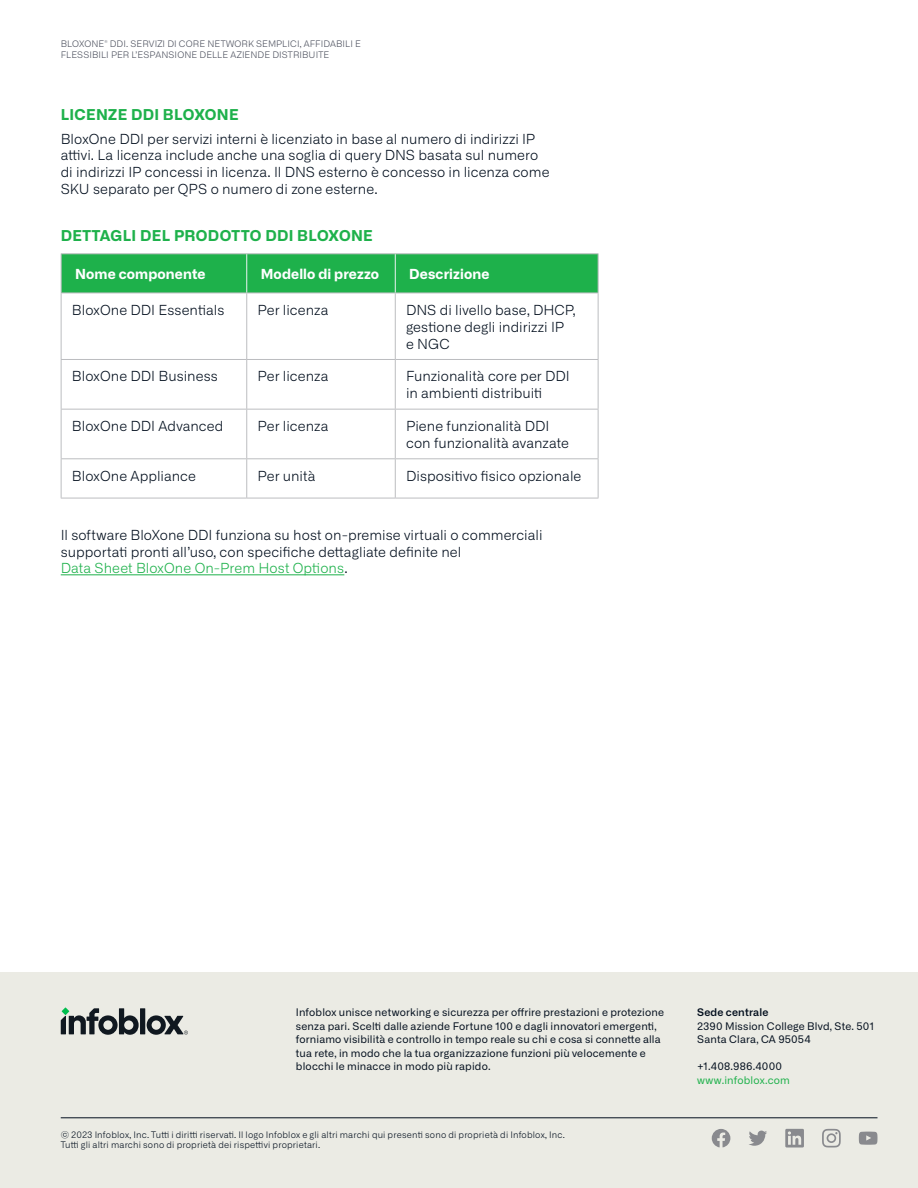
<style>
.page{position:relative;width:918px;height:1188px;background:#fff}
.page>*{position:absolute;margin:0;border:0;box-sizing:border-box;transform-origin:0 0}
.Heading_Level_1{font:700 15px "Alliance No.2";letter-spacing:.02em;color:#1eb14b}
.body_text{font:300 13.8px/16.8px "Alliance No.1";letter-spacing:.005em;color:#030f1e}
.Teable_-_text_-_left{font:300 13.8px/16.8px "Alliance No.1";letter-spacing:.005em;color:#030f1e}
.Table_Header{font:700 13.8px "Alliance No.1";letter-spacing:.01em;color:#fff}
.t1{font:10.5px/13.5px "Alliance No.1";letter-spacing:.015em;color:#030f1e}
.t2{font:10.5px "Alliance No.1";letter-spacing:.015em;color:#1eb14b}
.t3{font:600 10.5px "Alliance No.1";letter-spacing:.015em;color:#030f1e}
.t4{font:300 9px/9.8px "Alliance No.1";letter-spacing:.02em;color:#030f1e}
.t5{font:300 9px/10.5px "Alliance No.1";letter-spacing:.01em;color:#4d515e}
.s1{color:#1eb14b}
</style>
<div class="page">
<div style="left:0;top:972px;width:918px;height:216px;background:#ebebe4"></div>
<div style="left:140px;top:1008px;width:5px;height:26px;background:#101820"></div>
<svg style="left:147px;top:1015px;width:41px;height:20px"></svg>
<svg style="left:61px;top:1008px;width:78px;height:27px"></svg>
<svg style="left:822px;top:1129px;width:19px;height:18px"></svg>
<svg style="left:859px;top:1132px;width:19px;height:13px"></svg>
<svg style="left:749px;top:1131px;width:18px;height:15px"></svg>
<svg style="left:785px;top:1129px;width:19px;height:19px"></svg>
<svg style="left:712px;top:1129px;width:18px;height:18px"></svg>
<hr style="left:61px;top:1118px;width:817px;height:1px;background:#030f1e">
<hr style="left:61px;top:574px;width:283px;height:1px;background:#1eb14b">
<div style="left:62px;top:254px;width:536px;height:39px;background:#1eb14b"></div>
<hr style="left:61px;top:253px;width:186px;height:1px;background:#bcbdc0">
<hr style="left:61px;top:254px;width:1px;height:39px;background:#bcbdc0">
<hr style="left:247px;top:253px;width:148px;height:1px;background:#bcbdc0">
<hr style="left:395px;top:253px;width:203px;height:1px;background:#bcbdc0">
<hr style="left:598px;top:254px;width:1px;height:39px;background:#bcbdc0">
<hr style="left:61px;top:293px;width:186px;height:1px;background:#bcbdc0">
<hr style="left:61px;top:293px;width:1px;height:66px;background:#bcbdc0">
<hr style="left:247px;top:293px;width:148px;height:1px;background:#bcbdc0">
<hr style="left:246px;top:293px;width:1px;height:66px;background:#bcbdc0">
<hr style="left:395px;top:293px;width:203px;height:1px;background:#bcbdc0">
<hr style="left:395px;top:293px;width:1px;height:66px;background:#bcbdc0">
<hr style="left:598px;top:293px;width:1px;height:66px;background:#bcbdc0">
<hr style="left:61px;top:359px;width:186px;height:1px;background:#bcbdc0">
<hr style="left:61px;top:360px;width:1px;height:49px;background:#bcbdc0">
<hr style="left:247px;top:359px;width:148px;height:1px;background:#bcbdc0">
<hr style="left:246px;top:360px;width:1px;height:49px;background:#bcbdc0">
<hr style="left:395px;top:359px;width:203px;height:1px;background:#bcbdc0">
<hr style="left:395px;top:360px;width:1px;height:49px;background:#bcbdc0">
<hr style="left:598px;top:360px;width:1px;height:49px;background:#bcbdc0">
<hr style="left:61px;top:409px;width:186px;height:1px;background:#bcbdc0">
<hr style="left:61px;top:410px;width:1px;height:48px;background:#bcbdc0">
<hr style="left:247px;top:409px;width:148px;height:1px;background:#bcbdc0">
<hr style="left:246px;top:410px;width:1px;height:48px;background:#bcbdc0">
<hr style="left:395px;top:409px;width:203px;height:1px;background:#bcbdc0">
<hr style="left:395px;top:410px;width:1px;height:48px;background:#bcbdc0">
<hr style="left:598px;top:410px;width:1px;height:48px;background:#bcbdc0">
<hr style="left:61px;top:458px;width:186px;height:1px;background:#bcbdc0">
<hr style="left:61px;top:459px;width:1px;height:39px;background:#bcbdc0">
<hr style="left:247px;top:458px;width:148px;height:1px;background:#bcbdc0">
<hr style="left:246px;top:459px;width:1px;height:39px;background:#bcbdc0">
<hr style="left:395px;top:458px;width:203px;height:1px;background:#bcbdc0">
<hr style="left:395px;top:459px;width:1px;height:39px;background:#bcbdc0">
<hr style="left:598px;top:459px;width:1px;height:39px;background:#bcbdc0">
<hr style="left:61px;top:498px;width:186px;height:1px;background:#bcbdc0">
<hr style="left:247px;top:498px;width:148px;height:1px;background:#bcbdc0">
<hr style="left:395px;top:498px;width:203px;height:1px;background:#bcbdc0">
<hr style="left:246px;top:254px;width:1px;height:39px;background:#edf3f3">
<hr style="left:395px;top:254px;width:1px;height:39px;background:#edf3f3">
<p class="t5" style="left:61px;top:39px;width:302px">BLOXONE<sup>®</sup> DDI. SERVIZI DI CORE NETWORK SEMPLICI, AFFIDABILI E<br>FLESSIBILI PER L’ESPANSIONE DELLE AZIENDE DISTRIBUITE</p>
<p class="Heading_Level_1" style="left:61px;top:105px;width:179px">LICENZE DDI BLOXONE</p>
<p class="body_text" style="left:61px;top:130px;width:490px">BloxOne DDI per servizi interni è licenziato in base al numero di indirizzi IP attivi. La licenza include anche una soglia di query DNS basata sul numero di indirizzi IP concessi in licenza. Il DNS esterno è concesso in licenza come SKU separato per QPS o numero di zone esterne.</p>
<p class="Heading_Level_1" style="left:61px;top:225px;width:314px">DETTAGLI DEL PRODOTTO DDI BLOXONE</p>
<p class="Table_Header" style="left:75px;top:265px;width:132px">Nome componente</p>
<p class="Table_Header" style="left:261px;top:265px;width:120px">Modello di prezzo</p>
<p class="Table_Header" style="left:409px;top:265px;width:82px">Descrizione</p>
<p class="Teable_-_text_-_left" style="left:72px;top:302px;width:154px">BloxOne DDI Essentials</p>
<p class="Teable_-_text_-_left" style="left:258px;top:302px;width:73px">Per licenza</p>
<p class="Teable_-_text_-_left" style="left:406px;top:302px;width:171px">DNS di livello base, DHCP, gestione degli indirizzi IP<br>e NGC</p>
<p class="body_text" style="left:72px;top:368px;width:147px">BloxOne DDI Business</p>
<p class="Teable_-_text_-_left" style="left:258px;top:368px;width:73px">Per licenza</p>
<p class="Teable_-_text_-_left" style="left:406px;top:368px;width:165px">Funzionalità core per DDI in ambienti distribuiti</p>
<p class="body_text" style="left:72px;top:418px;width:153px">BloxOne DDI Advanced</p>
<p class="Teable_-_text_-_left" style="left:258px;top:418px;width:73px">Per licenza</p>
<p class="Teable_-_text_-_left" style="left:406px;top:418px;width:164px">Piene funzionalità DDI con funzionalità avanzate</p>
<p class="body_text" style="left:72px;top:467px;width:126px">BloxOne Appliance</p>
<p class="Teable_-_text_-_left" style="left:258px;top:467px;width:60px">Per unità</p>
<p class="Teable_-_text_-_left" style="left:406px;top:467px;width:177px">Dispositivo fisico opzionale</p>
<p class="body_text" style="left:61px;top:526px;width:483px">Il software BloXone DDI funziona su host on-premise virtuali o commerciali supportati pronti all’uso, con specifiche dettagliate definite nel<br><span class="s1">Data Sheet BloxOne On-Prem Host Options</span>.</p>
<p class="t1" style="left:296px;top:1006px;width:370px">Infoblox unisce networking e sicurezza per offrire prestazioni e protezione senza pari. Scelti dalle aziende Fortune 100 e dagli innovatori emergenti, forniamo visibilità e controllo in tempo reale su chi e cosa si connette alla tua rete, in modo che la tua organizzazione funzioni più velocemente e blocchi le minacce in modo più rapido.</p>
<p class="t3" style="left:697px;top:1006px;width:73px">Sede centrale</p>
<p class="t1" style="left:697px;top:1019px;width:179px">2390 Mission College Blvd, Ste. 501<br>Santa Clara, CA 95054</p>
<p class="t1" style="left:697px;top:1059px;width:86px">+1.408.986.4000</p>
<p class="t2" style="left:697px;top:1073px;width:94px">www.infoblox.com</p>
<p class="t4" style="left:61px;top:1130px;width:506px">© 2023 Infoblox, Inc. Tutti i diritti riservati. Il logo Infoblox e gli altri marchi qui presenti sono di proprietà di Infoblox, Inc.<br>Tutti gli altri marchi sono di proprietà dei rispettivi proprietari.</p>
</div>
